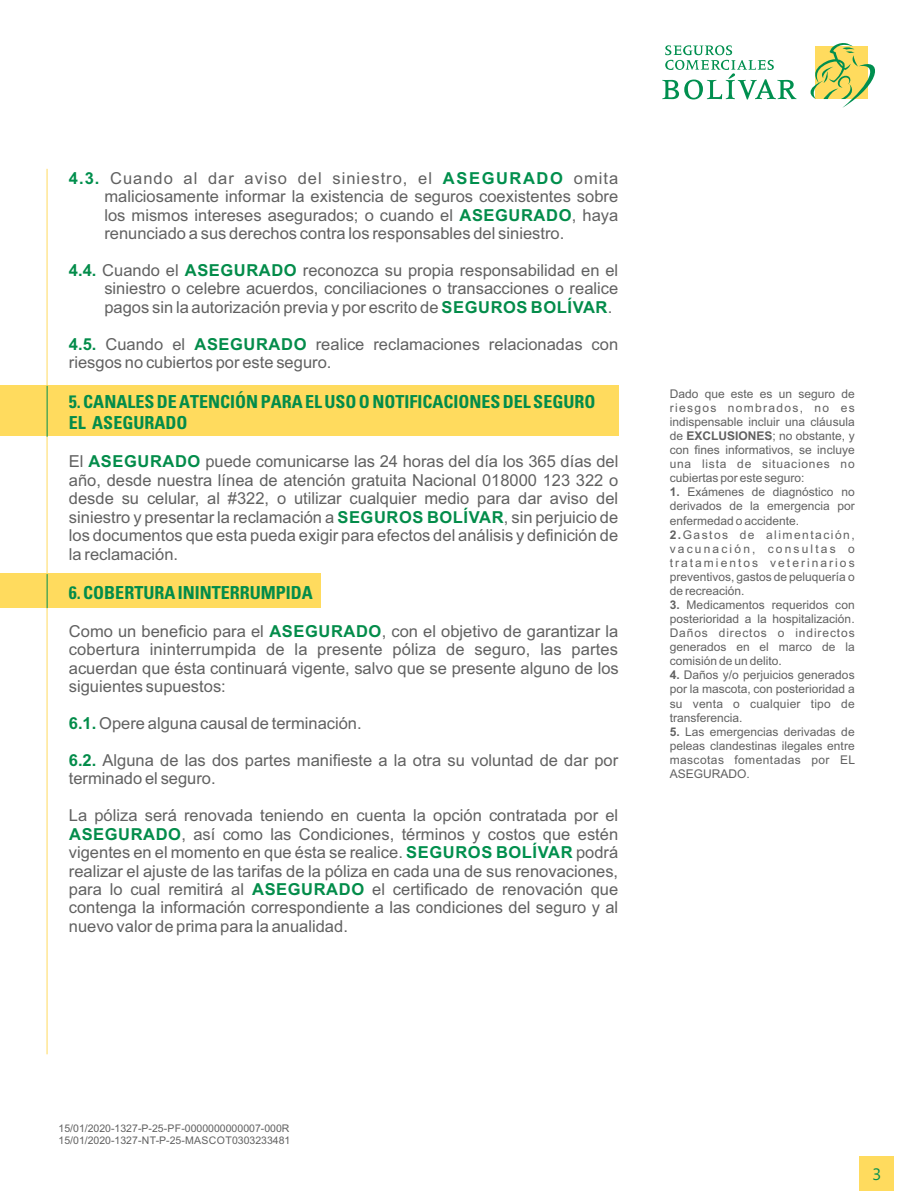
<style>
.page{position:relative;width:915px;height:1191px;background:#fff}
.page>*{position:absolute;margin:0;border:0;box-sizing:border-box;transform-origin:0 0}
.t1{font:700 condensed 18px/21.9px "Univers";color:#038c4a}
.t2{font:16.5px/18.5px "Arial";color:#616161;text-align:justify}
.t3{font:16.5px "Ebrima";color:#008f4f}
.t4{font:12px/14.1px "Arial";color:#616161;text-align:justify}
.t5{font:10.5px/11.7px "Arial";color:#616161}
.s1{font-weight:700;color:#008f4d}
.s2{font-weight:700;color:#038c4a}
.s3{font-weight:700}
</style>
<div class="page">
<div style="left:0;top:385px;width:618px;height:51px;background:#ffdb5e"></div>
<div style="left:0;top:574px;width:320px;height:34px;background:#ffdb5e"></div>
<div style="left:859px;top:1157px;width:34px;height:34px;background:#ffdb5e"></div>
<svg style="left:662px;top:43px;width:213px;height:65px"></svg>
<hr style="left:47px;top:169px;width:1px;height:885px;background:#ffdb5e">
<hr style="left:47px;top:574px;width:1px;height:34px;background:#008f4f">
<hr style="left:47px;top:386px;width:1px;height:50px;background:#008f4f">
<p class="t2" style="left:104px;top:170px;width:515px;text-indent:-35px"><span class="s1">4.3.</span> Cuando al dar aviso del siniestro, el <span class="s1">ASEGURADO</span> omita maliciosamente informar la existencia de seguros coexistentes sobre los mismos intereses asegurados; o cuando el <span class="s2">ASEGURADO</span>, haya renunciado a sus derechos contra los responsables del siniestro.</p>
<p class="t2" style="left:104px;top:262px;width:515px;text-indent:-35px"><span class="s2">4.4.</span> Cuando el <span class="s2">ASEGURADO</span> reconozca su propia responsabilidad en el siniestro o celebre acuerdos, conciliaciones o transacciones o realice pagos sin la autorización previa y por escrito de <span class="s2">SEGUROS BOLÍVAR</span>.</p>
<p class="t2" style="left:69px;top:336px;width:550px"><span class="s2">4.5.</span> Cuando el <span class="s2">ASEGURADO</span> realice reclamaciones relacionadas con riesgos no cubiertos por este seguro.</p>
<p class="t1" style="left:69px;top:392px;width:528px">5. CANALES DE ATENCIÓN PARA EL USO O NOTIFICACIONES DEL SEGURO<br>EL ASEGURADO</p>
<p class="t2" style="left:69px;top:454px;width:551px">El <span class="s2">ASEGURADO</span> puede comunicarse las 24 horas del día los 365 días del año, desde nuestra línea de atención gratuita Nacional 018000 123 322 o desde su celular, al #322, o utilizar cualquier medio para dar aviso del siniestro y presentar la reclamación a <span class="s2">SEGUROS BOLÍVAR</span>, sin perjuicio de los documentos que esta pueda exigir para efectos del análisis y definición de la reclamación.</p>
<p class="t1" style="left:69px;top:583px;width:245px">6. COBERTURA ININTERRUMPIDA</p>
<p class="t2" style="left:69px;top:623px;width:551px">Como un beneficio para el <span class="s2">ASEGURADO</span>, con el objetivo de garantizar la cobertura ininterrumpida de la presente póliza de seguro, las partes acuerdan que ésta continuará vigente, salvo que se presente alguno de los siguientes supuestos:</p>
<p class="t2" style="left:69px;top:715px;width:294px"><span class="s2">6.1.</span> Opere alguna causal de terminación.</p>
<p class="t2" style="left:69px;top:752px;width:550px"><span class="s2">6.2.</span> Alguna de las dos partes manifieste a la otra su voluntad de dar por terminado el seguro.</p>
<p class="t2" style="left:69px;top:807px;width:550px">La póliza será renovada teniendo en cuenta la opción contratada por el <span class="s2">ASEGURADO</span>, así como las Condiciones, términos y costos que estén vigentes en el momento en que ésta se realice. <span class="s1">SEGUROS BOLÍVAR</span> podrá realizar el ajuste de las tarifas de la póliza en cada una de sus renovaciones, para lo cual remitirá al <span class="s2">ASEGURADO</span> el certificado de renovación que contenga la información correspondiente a las condiciones del seguro y al nuevo valor de prima para la anualidad.</p>
<p class="t4" style="left:669px;top:387px;width:186px">Dado que este es un seguro de riesgos nombrados, no es indispensable incluir una cláusula de <span class="s3">EXCLUSIONES</span>; no obstante, y con fines informativos, se incluye una lista de situaciones no cubiertas por este seguro:</p>
<p class="t4" style="left:669px;top:486px;width:186px;text-align:left"><span class="s3">1.</span> Exámenes de diagnóstico no derivados de la emergencia por enfermedad o accidente.<br><span class="s3">2.</span>Gastos de alimentación, vacunación, consultas o tratamientos veterinarios preventivos, gastos de peluquería o de recreación.</p>
<p class="t4" style="left:669px;top:599px;width:186px"><span class="s3">3.</span> Medicamentos requeridos con posterioridad a la hospitalización.<br>Daños directos o indirectos generados en el marco de la comisión de un delito.</p>
<p class="t4" style="left:669px;top:669px;width:186px"><span class="s3">4.</span> Daños y/o perjuicios generados por la mascota, con posterioridad a su venta o cualquier tipo de transferencia.</p>
<p class="t4" style="left:669px;top:725px;width:187px"><span class="s3">5.</span> Las emergencias derivadas de peleas clandestinas ilegales entre mascotas fomentadas por EL ASEGURADO.</p>
<p class="t5" style="left:59px;top:1123px;width:233px">15/01/2020-1327-P-25-PF-0000000000007-000R<br>15/01/2020-1327-NT-P-25-MASCOT0303233481</p>
<p class="t3" style="left:872px;top:1167px;width:10px">3</p>
</div>
